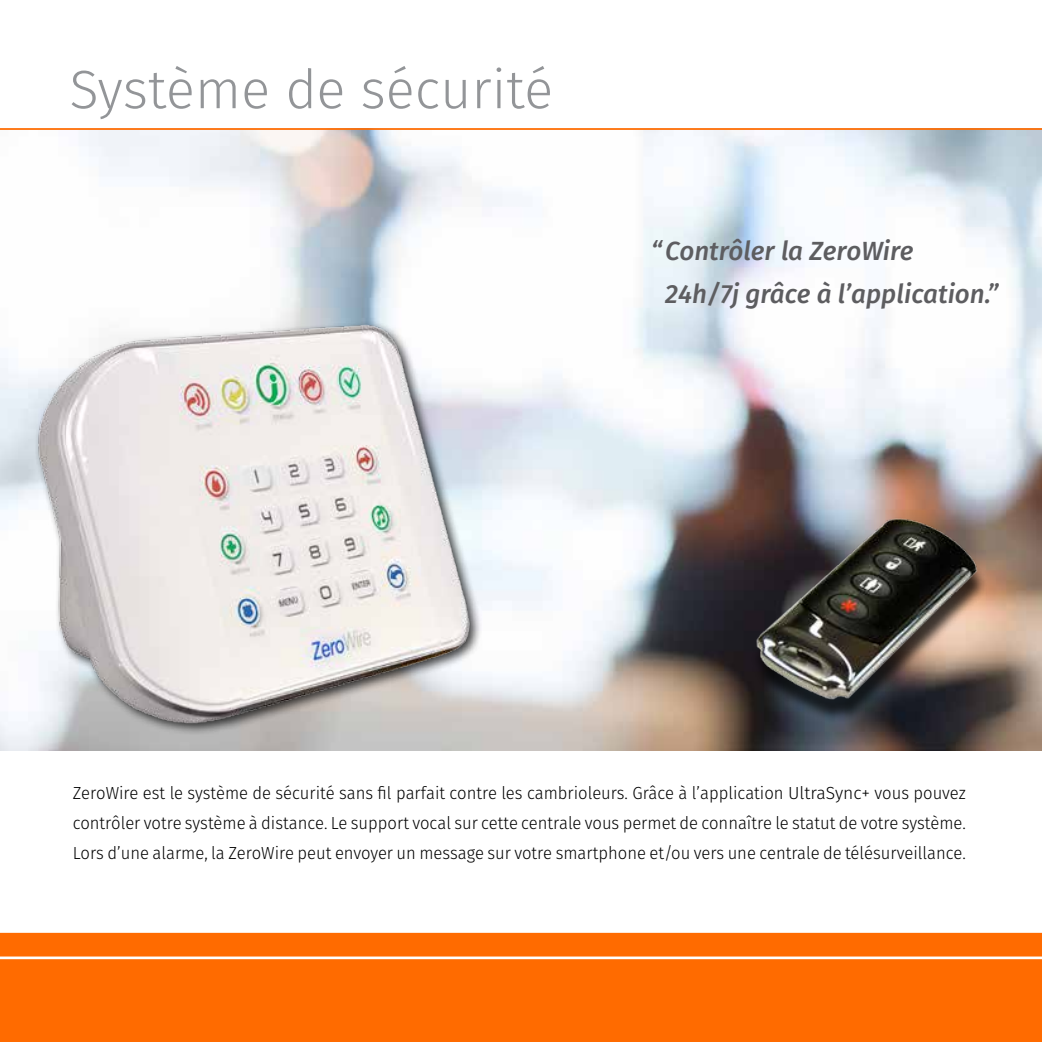
<style>
.page{position:relative;width:1042px;height:1042px;background:#ff6b00}
.page>*{position:absolute;margin:0;border:0;box-sizing:border-box;transform-origin:0 0}
.t1{font:300 54.07px "Fira Sans";color:#939598}
.t2{font:italic 500 26.25px/43.8px "Fira Sans";color:#5d5d60}
.t3{font:300 17.5px/29.8px "Fira Sans";color:#000;text-align:justify;scale:.95 1}
</style>
<div class="page">
<div style="left:0;top:0;width:1042px;height:933px;background:#fff"></div>
<hr style="left:0;top:956px;width:1042px;height:3px;background:#fff">
<img style="left:0;top:130px;width:1042px;height:620px">
<hr style="left:0;top:128px;width:1042px;height:2px;background:#ff6b00">
<img style="left:0;top:226px;width:711px;height:562px">
<img style="left:719px;top:496px;width:285px;height:225px">
<h1 class="t1" style="left:69px;top:51px;width:485px">Système de sécurité</h1>
<h2 class="t2" style="left:665px;top:231px;width:335px;text-indent:-14px">“Contrôler la ZeroWire<br>24h/7j grâce à l’application.”</h2>
<p class="t3" style="left:73px;top:779px;width:941px">ZeroWire est le système de sécurité sans fil parfait contre les cambrioleurs. Grâce à l’application UltraSync+ vous pouvez contrôler votre système à distance. Le support vocal sur cette centrale vous permet de connaître le statut de votre système.<br>Lors d’une alarme, la ZeroWire peut envoyer un message sur votre smartphone et/ou vers une centrale de télésurveillance.</p>
</div>
